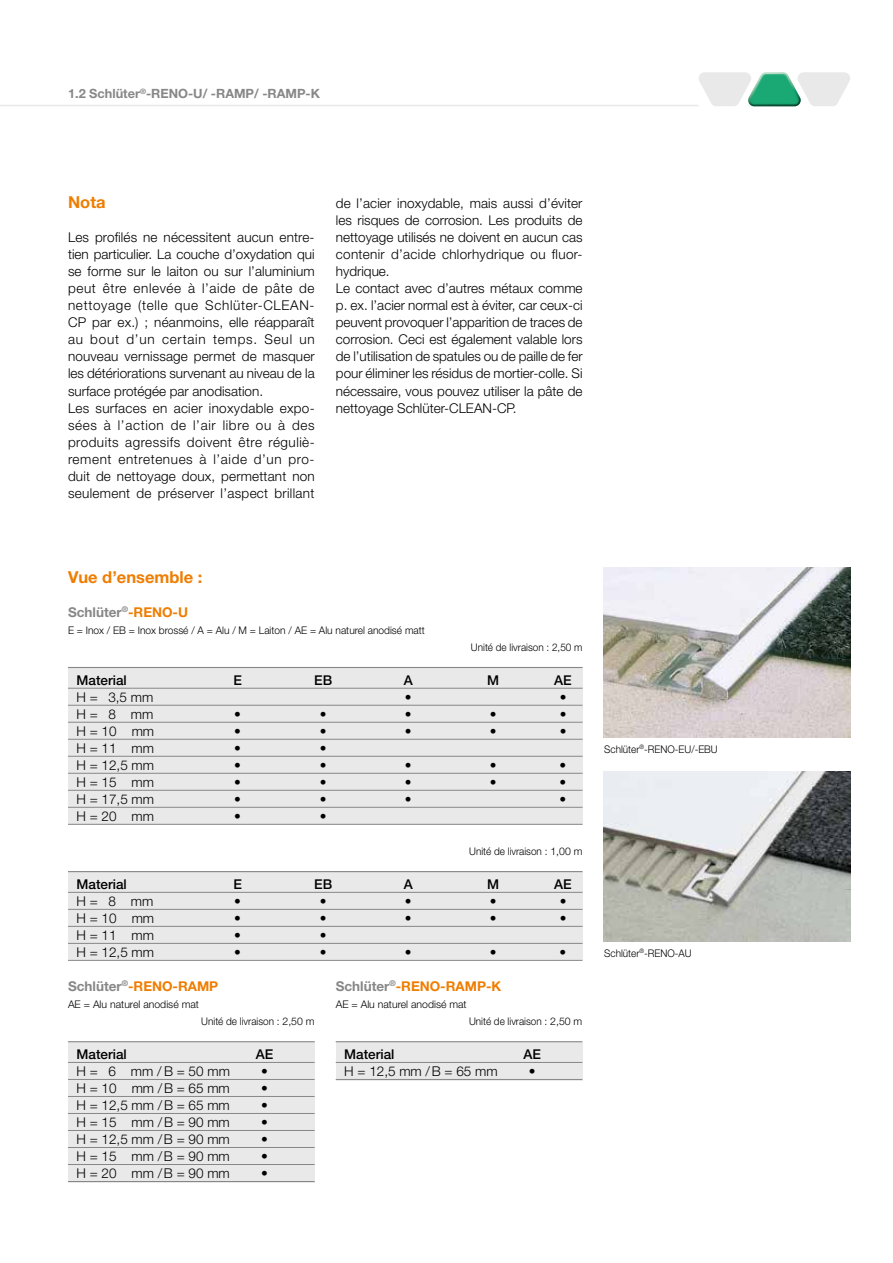
<style>
.page{position:relative;width:893px;height:1263px;background:#fff}
.page>*{position:absolute;margin:0;border:0;box-sizing:border-box;transform-origin:0 0}
.t1{font:700 16.5px "Helvetica Neue LT Pro";color:#ef7d00}
.t2{font:300 13.5px/17px "Helvetica Neue LT Pro";color:#000}
.t3{font:500 13.5px "Helvetica Neue LT Pro";color:#000}
.t4{font:700 13.5px "Helvetica Neue LT Pro";color:#ef7d00}
.t5{font:700 13.5px "Helvetica Neue LT Pro";color:#878787}
.t6{font:700 12.75px "Helvetica Neue LT Pro";color:#878787}
.t7{font:300 10.5px "Helvetica Neue LT Pro";color:#000;scale:.95 1}
.t8{font:300 10.5px "Helvetica Neue LT Pro";color:#000}
.s1{color:#ef7d00}
.s2{color:#878787}
</style>
<div class="page">
<img style="left:604px;top:567px;width:246px;height:170px">
<img style="left:604px;top:771px;width:246px;height:170px">
<div style="left:68px;top:871px;width:515px;height:88px;background:#e9e9e9"></div>
<div style="left:68px;top:668px;width:515px;height:157px;background:#e9e9e9"></div>
<hr style="left:68px;top:667px;width:515px;height:1px;background:#878787">
<hr style="left:68px;top:688px;width:515px;height:1px;background:#878787">
<hr style="left:68px;top:705px;width:515px;height:1px;background:#878787">
<hr style="left:68px;top:722px;width:515px;height:1px;background:#878787">
<hr style="left:68px;top:739px;width:515px;height:1px;background:#878787">
<hr style="left:68px;top:756px;width:515px;height:1px;background:#878787">
<hr style="left:68px;top:773px;width:515px;height:1px;background:#878787">
<hr style="left:68px;top:790px;width:515px;height:1px;background:#878787">
<hr style="left:68px;top:807px;width:515px;height:1px;background:#878787">
<hr style="left:68px;top:824px;width:515px;height:1px;background:#878787">
<hr style="left:68px;top:871px;width:515px;height:1px;background:#878787">
<hr style="left:68px;top:892px;width:515px;height:1px;background:#878787">
<hr style="left:68px;top:909px;width:515px;height:1px;background:#878787">
<hr style="left:68px;top:926px;width:515px;height:1px;background:#878787">
<hr style="left:68px;top:943px;width:515px;height:1px;background:#878787">
<hr style="left:68px;top:960px;width:515px;height:1px;background:#878787">
<div style="left:68px;top:1042px;width:247px;height:140px;background:#e9e9e9"></div>
<hr style="left:68px;top:1041px;width:247px;height:1px;background:#878787">
<hr style="left:68px;top:1062px;width:247px;height:1px;background:#878787">
<hr style="left:68px;top:1079px;width:247px;height:1px;background:#878787">
<hr style="left:68px;top:1096px;width:247px;height:1px;background:#878787">
<hr style="left:68px;top:1113px;width:247px;height:1px;background:#878787">
<hr style="left:68px;top:1130px;width:247px;height:1px;background:#878787">
<hr style="left:68px;top:1147px;width:247px;height:1px;background:#878787">
<hr style="left:68px;top:1164px;width:247px;height:1px;background:#878787">
<hr style="left:68px;top:1181px;width:247px;height:1px;background:#878787">
<hr style="left:0;top:105px;width:699px;height:1px;background:#e9e9e9">
<svg style="left:699px;top:72px;width:151px;height:34px"></svg>
<div style="left:336px;top:1042px;width:246px;height:38px;background:#e9e9e9"></div>
<hr style="left:336px;top:1041px;width:246px;height:1px;background:#878787">
<hr style="left:336px;top:1062px;width:246px;height:1px;background:#878787">
<hr style="left:336px;top:1079px;width:246px;height:1px;background:#878787">
<p class="t6" style="left:68px;top:86px;width:253px">1.2 Schlüter<sup>®</sup>-RENO-U/ -RAMP/ -RAMP-K</p>
<p class="t1" style="left:68px;top:192px;width:39px">Nota</p>
<p class="t2" style="left:68px;top:229px;width:248px">Les profilés ne nécessitent aucun entre&shy;tien particulier. La couche d’oxydation qui se forme sur le laiton ou sur l’aluminium peut être enlevée à l’aide de pâte de nettoyage (telle que Schlüter-CLEAN-CP par ex.) ; néanmoins, elle réapparaît au bout d’un certain temps. Seul un nouveau vernissage permet de masquer les détériorations survenant au niveau de la surface protégée par anodisation.<br>Les surfaces en acier inoxydable expo&shy;sées à l’action de l’air libre ou à des produits agressifs doivent être réguliè&shy;rement entretenues à l’aide d’un pro&shy;duit de nettoyage doux, permettant non seulement de préserver l’aspect brillant</p>
<p class="t2" style="left:336px;top:195px;width:248px">de l’acier inoxydable, mais aussi d’éviter les risques de corrosion. Les produits de nettoyage utilisés ne doivent en aucun cas contenir d’acide chlorhydrique ou fluor&shy;hydrique.<br>Le contact avec d’autres métaux comme p. ex. l’acier normal est à éviter, car ceux-ci peuvent provoquer l’apparition de traces de corrosion. Ceci est également valable lors de l’utilisation de spatules ou de paille de fer pour éliminer les résidus de mortier-colle. Si nécessaire, vous pouvez utiliser la pâte de nettoyage Schlüter-CLEAN-CP.</p>
<p class="t1" style="left:68px;top:566px;width:136px">Vue d’ensemble :</p>
<p class="t5" style="left:68px;top:603px;width:122px">Schlüter<sup>®</sup><span class="s1">-RENO-U</span></p>
<p class="t8" style="left:68px;top:623px;width:358px">E = Inox / EB = Inox brossé / A = Alu / M = Laiton / AE = Alu naturel anodisé matt</p>
<p class="t7" style="left:471px;top:640px;width:119px">Unité de livraison : 2,50 m</p>
<p class="t3" style="left:77px;top:672px;width:52px">Material</p>
<p class="t3" style="left:233px;top:672px;width:10px">E</p>
<p class="t3" style="left:314px;top:672px;width:20px">EB</p>
<p class="t3" style="left:404px;top:672px;width:11px">A</p>
<p class="t3" style="left:487px;top:672px;width:14px">M</p>
<p class="t3" style="left:554px;top:672px;width:19px">AE</p>
<p class="t2" style="left:77px;top:688px;width:78px">H = 3,5 mm</p>
<p class="t2" style="left:405px;top:688px;width:8px">•</p>
<p class="t2" style="left:560px;top:688px;width:8px">•</p>
<p class="t2" style="left:77px;top:705px;width:78px">H = 8 mm</p>
<p class="t2" style="left:234px;top:705px;width:8px">•</p>
<p class="t2" style="left:320px;top:705px;width:8px">•</p>
<p class="t2" style="left:405px;top:705px;width:8px">•</p>
<p class="t2" style="left:490px;top:705px;width:8px">•</p>
<p class="t2" style="left:560px;top:705px;width:8px">•</p>
<p class="t2" style="left:77px;top:722px;width:79px">H = 10 mm</p>
<p class="t2" style="left:234px;top:722px;width:8px">•</p>
<p class="t2" style="left:320px;top:722px;width:8px">•</p>
<p class="t2" style="left:405px;top:722px;width:8px">•</p>
<p class="t2" style="left:490px;top:722px;width:8px">•</p>
<p class="t2" style="left:560px;top:722px;width:8px">•</p>
<p class="t2" style="left:77px;top:739px;width:79px">H = 11 mm</p>
<p class="t2" style="left:234px;top:739px;width:8px">•</p>
<p class="t2" style="left:320px;top:739px;width:8px">•</p>
<p class="t2" style="left:76px;top:756px;width:79px">H = 12,5 mm</p>
<p class="t2" style="left:234px;top:756px;width:8px">•</p>
<p class="t2" style="left:320px;top:756px;width:8px">•</p>
<p class="t2" style="left:405px;top:756px;width:8px">•</p>
<p class="t2" style="left:490px;top:756px;width:8px">•</p>
<p class="t2" style="left:560px;top:756px;width:8px">•</p>
<p class="t2" style="left:76px;top:773px;width:79px">H = 15 mm</p>
<p class="t2" style="left:234px;top:773px;width:8px">•</p>
<p class="t2" style="left:320px;top:773px;width:8px">•</p>
<p class="t2" style="left:405px;top:773px;width:8px">•</p>
<p class="t2" style="left:490px;top:773px;width:8px">•</p>
<p class="t2" style="left:560px;top:773px;width:8px">•</p>
<p class="t2" style="left:76px;top:790px;width:79px">H = 17,5 mm</p>
<p class="t2" style="left:234px;top:790px;width:8px">•</p>
<p class="t2" style="left:320px;top:790px;width:8px">•</p>
<p class="t2" style="left:405px;top:790px;width:8px">•</p>
<p class="t2" style="left:560px;top:790px;width:8px">•</p>
<p class="t2" style="left:76px;top:807px;width:79px">H = 20 mm</p>
<p class="t2" style="left:234px;top:807px;width:8px">•</p>
<p class="t2" style="left:320px;top:807px;width:8px">•</p>
<p class="t7" style="left:469px;top:844px;width:121px">Unité de livraison : 1,00 m</p>
<p class="t3" style="left:77px;top:876px;width:52px">Material</p>
<p class="t3" style="left:233px;top:876px;width:10px">E</p>
<p class="t3" style="left:314px;top:876px;width:20px">EB</p>
<p class="t3" style="left:404px;top:876px;width:11px">A</p>
<p class="t3" style="left:487px;top:876px;width:14px">M</p>
<p class="t3" style="left:554px;top:876px;width:19px">AE</p>
<p class="t2" style="left:77px;top:892px;width:78px">H = 8 mm</p>
<p class="t2" style="left:234px;top:892px;width:8px">•</p>
<p class="t2" style="left:320px;top:892px;width:8px">•</p>
<p class="t2" style="left:405px;top:892px;width:8px">•</p>
<p class="t2" style="left:490px;top:892px;width:8px">•</p>
<p class="t2" style="left:560px;top:892px;width:8px">•</p>
<p class="t2" style="left:77px;top:909px;width:79px">H = 10 mm</p>
<p class="t2" style="left:234px;top:909px;width:8px">•</p>
<p class="t2" style="left:320px;top:909px;width:8px">•</p>
<p class="t2" style="left:405px;top:909px;width:8px">•</p>
<p class="t2" style="left:490px;top:909px;width:8px">•</p>
<p class="t2" style="left:560px;top:909px;width:8px">•</p>
<p class="t2" style="left:77px;top:926px;width:79px">H = 11 mm</p>
<p class="t2" style="left:234px;top:926px;width:8px">•</p>
<p class="t2" style="left:320px;top:926px;width:8px">•</p>
<p class="t2" style="left:76px;top:943px;width:79px">H = 12,5 mm</p>
<p class="t2" style="left:234px;top:943px;width:8px">•</p>
<p class="t2" style="left:320px;top:943px;width:8px">•</p>
<p class="t2" style="left:405px;top:943px;width:8px">•</p>
<p class="t2" style="left:490px;top:943px;width:8px">•</p>
<p class="t2" style="left:560px;top:943px;width:8px">•</p>
<p class="t4" style="left:68px;top:978px;width:152px"><span class="s2">Schlüter</span><sup>®</sup>-RENO-RAMP</p>
<p class="t8" style="left:68px;top:998px;width:132px">AE = Alu naturel anodisé mat</p>
<p class="t7" style="left:201px;top:1015px;width:121px">Unité de livraison : 2,50 m</p>
<p class="t3" style="left:77px;top:1046px;width:52px">Material</p>
<p class="t3" style="left:256px;top:1046px;width:19px">AE</p>
<p class="t2" style="left:77px;top:1062px;width:155px">H = 6 mm / B = 50 mm</p>
<p class="t2" style="left:261px;top:1062px;width:8px">•</p>
<p class="t2" style="left:77px;top:1079px;width:155px">H = 10 mm /B = 65 mm</p>
<p class="t2" style="left:261px;top:1079px;width:8px">•</p>
<p class="t2" style="left:77px;top:1096px;width:155px">H = 12,5 mm /B = 65 mm</p>
<p class="t2" style="left:261px;top:1096px;width:8px">•</p>
<p class="t2" style="left:76px;top:1113px;width:155px">H = 15 mm /B = 90 mm</p>
<p class="t2" style="left:261px;top:1113px;width:8px">•</p>
<p class="t2" style="left:76px;top:1130px;width:155px">H = 12,5 mm /B = 90 mm</p>
<p class="t2" style="left:261px;top:1130px;width:8px">•</p>
<p class="t2" style="left:76px;top:1147px;width:155px">H = 15 mm /B = 90 mm</p>
<p class="t2" style="left:261px;top:1147px;width:8px">•</p>
<p class="t2" style="left:76px;top:1164px;width:155px">H = 20 mm /B = 90 mm</p>
<p class="t2" style="left:261px;top:1164px;width:8px">•</p>
<p class="t4" style="left:336px;top:978px;width:167px"><span class="s2">Schlüter</span><sup>®</sup>-RENO-RAMP-K</p>
<p class="t8" style="left:336px;top:998px;width:132px">AE = Alu naturel anodisé mat</p>
<p class="t7" style="left:469px;top:1015px;width:121px">Unité de livraison : 2,50 m</p>
<p class="t3" style="left:344px;top:1046px;width:52px">Material</p>
<p class="t3" style="left:523px;top:1046px;width:19px">AE</p>
<p class="t2" style="left:344px;top:1062px;width:155px">H = 12,5 mm /B = 65 mm</p>
<p class="t2" style="left:529px;top:1062px;width:8px">•</p>
<p class="t7" style="left:604px;top:742px;width:121px">Schlüter<sup>®</sup>-RENO-EU/-EBU</p>
<p class="t7" style="left:604px;top:947px;width:94px">Schlüter<sup>®</sup>-RENO-AU</p>
</div>
